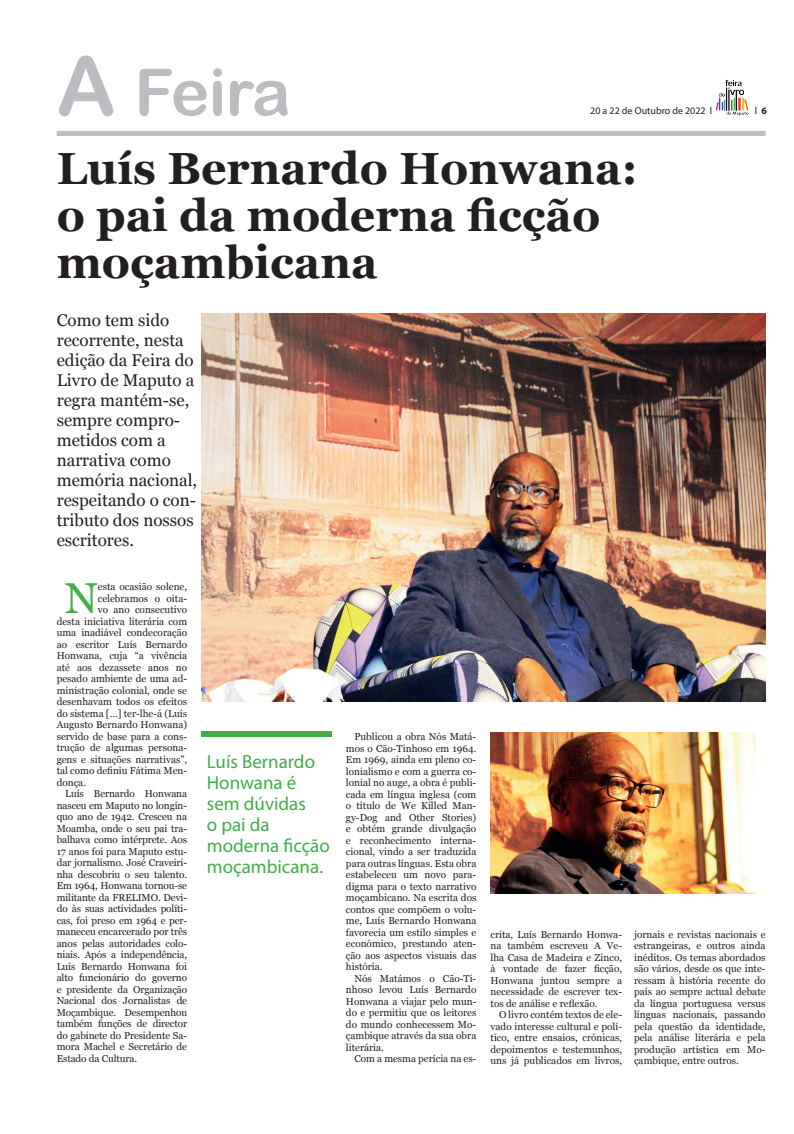
<style>
.page{position:relative;width:794px;height:1134px;background:#fff}
.page>*{position:absolute;margin:0;border:0;box-sizing:border-box;transform-origin:0 0}
.t1{font:65px "Arial Rounded MT Bold";letter-spacing:-.02em;color:#bcbdc0}
.t2{font:700 45px/47px "Georgia";color:#231f20}
.t3{font:43.2px "Georgia";color:#40ae49}
.t4{font:19px/21px "Myriad Pro";color:#40ae49}
.t5{font:17px/20px "Georgia";color:#231f20}
.t6{font:10px/11.5px "Georgia";color:#231f20;text-align:justify}
.t7{font:10px "Myriad Pro";color:#231f20}
.s1{font-size:82px}
.s2{font-weight:700}
</style>
<div class="page">
<div style="left:57px;top:131px;width:708px;height:5px;background:#bcbdc0"></div>
<img style="left:715px;top:80px;width:34px;height:36px">
<img style="left:201px;top:313px;width:564px;height:389px">
<img style="left:490px;top:733px;width:265px;height:160px">
<div style="left:201px;top:731px;width:131px;height:6px;background:#40ae49"></div>
<h1 class="t1" style="left:57px;top:54px;width:235px"><span class="s1">A</span> Feira</h1>
<p class="t7" style="left:590px;top:104px;width:123px">20 a 22 de Outubro de 2022 l</p>
<p class="t7" style="left:754px;top:104px;width:14px">l <span class="s2">6</span></p>
<h2 class="t2" style="left:57px;top:143px;width:583px">Luís Bernardo Honwana: o pai da moderna ficção moçambicana</h2>
<h3 class="t5" style="left:57px;top:310px;width:142px">Como tem sido recorrente, nesta edição da Feira do<br>Livro de Maputo a regra mantém-se, sempre compro&shy;metidos com a narrativa como memória nacional, respeitando o con&shy;tributo dos nossos escritores.</h3>
<h3 class="t3" style="left:65px;top:567px;width:35px">N</h3>
<p class="t6" style="left:98px;top:580px;width:91px">esta ocasião solene,</p>
<p class="t6" style="left:98px;top:592px;width:91px">celebramos o oita-</p>
<p class="t6" style="left:98px;top:603px;width:91px">vo ano consecutivo</p>
<p class="t6" style="left:57px;top:615px;width:132px">desta iniciativa literária com</p>
<p class="t6" style="left:57px;top:626px;width:132px">uma inadiável condecoração</p>
<p class="t6" style="left:57px;top:638px;width:132px">ao escritor Luís Bernardo</p>
<p class="t6" style="left:57px;top:649px;width:132px">Honwana, cuja “a vivência</p>
<p class="t6" style="left:57px;top:661px;width:132px">até aos dezassete anos no</p>
<p class="t6" style="left:57px;top:672px;width:132px">pesado ambiente de uma ad-</p>
<p class="t6" style="left:57px;top:684px;width:132px">ministração colonial, onde se</p>
<p class="t6" style="left:57px;top:695px;width:132px">desenhavam todos os efeitos</p>
<p class="t6" style="left:57px;top:707px;width:132px">do sistema […] ter-lhe-á (Luís</p>
<p class="t6" style="left:57px;top:718px;width:132px">Augusto Bernardo Honwana)</p>
<p class="t6" style="left:57px;top:730px;width:132px">servido de base para a cons-</p>
<p class="t6" style="left:57px;top:741px;width:132px">trução de algumas persona-</p>
<p class="t6" style="left:57px;top:753px;width:132px">gens e situações narrativas”,</p>
<p class="t6" style="left:57px;top:764px;width:132px">tal como definiu Fátima Men-</p>
<p class="t6" style="left:57px;top:776px;width:31px">donça.</p>
<p class="t6" style="left:65px;top:787px;width:123px">Luís Bernardo Honwana</p>
<p class="t6" style="left:57px;top:799px;width:132px">nasceu em Maputo no longín-</p>
<p class="t6" style="left:57px;top:810px;width:132px">quo ano de 1942. Cresceu na</p>
<p class="t6" style="left:57px;top:822px;width:132px">Moamba, onde o seu pai tra-</p>
<p class="t6" style="left:57px;top:833px;width:132px">balhava como intérprete. Aos</p>
<p class="t6" style="left:57px;top:845px;width:132px">17 anos foi para Maputo estu-</p>
<p class="t6" style="left:57px;top:856px;width:132px">dar jornalismo. José Craveiri-</p>
<p class="t6" style="left:57px;top:868px;width:132px">nha descobriu o seu talento.</p>
<p class="t6" style="left:57px;top:879px;width:132px">Em 1964, Honwana tornou-se</p>
<p class="t6" style="left:57px;top:891px;width:132px">militante da FRELIMO. Devi-</p>
<p class="t6" style="left:57px;top:902px;width:132px">do às suas actividades políti-</p>
<p class="t6" style="left:57px;top:914px;width:132px">cas, foi preso em 1964 e per-</p>
<p class="t6" style="left:57px;top:925px;width:132px">maneceu encarcerado por três</p>
<p class="t6" style="left:57px;top:937px;width:132px">anos pelas autoridades colo-</p>
<p class="t6" style="left:57px;top:948px;width:132px">niais. Após a independência,</p>
<p class="t6" style="left:57px;top:960px;width:132px">Luís Bernardo Honwana foi</p>
<p class="t6" style="left:57px;top:971px;width:132px">alto funcionário do governo</p>
<p class="t6" style="left:57px;top:983px;width:132px">e presidente da Organização</p>
<p class="t6" style="left:57px;top:994px;width:132px">Nacional dos Jornalistas de</p>
<p class="t6" style="left:57px;top:1006px;width:132px">Moçambique. Desempenhou</p>
<p class="t6" style="left:57px;top:1017px;width:132px">também funções de director</p>
<p class="t6" style="left:57px;top:1029px;width:132px">do gabinete do Presidente Sa-</p>
<p class="t6" style="left:57px;top:1040px;width:132px">mora Machel e Secretário de</p>
<p class="t6" style="left:57px;top:1052px;width:82px">Estado da Cultura.</p>
<p class="t6" style="left:346px;top:731px;width:132px;text-indent:8px">Publicou a obra Nós Matá&shy;mos o Cão-Tinhoso em 1964.<br>Em 1969, ainda em pleno co&shy;lonialismo e com a guerra co&shy;lonial no auge, a obra é publi&shy;cada em língua inglesa (com o título de We Killed Man&shy;gy-Dog and Other Stories) e obtém grande divulgação e reconhecimento interna&shy;cional, vindo a ser traduzida para outras línguas. Esta obra estabeleceu um novo para&shy;digma para o texto narrativo moçambicano. Na escrita dos contos que compõem o volu&shy;me, Luís Bernardo Honwana favorecia um estilo simples e económico, prestando aten&shy;ção aos aspectos visuais das história.</p>
<p class="t6" style="left:346px;top:972px;width:132px;text-indent:8px">Nós Matámos o Cão-Ti&shy;nhoso levou Luís Bernardo Honwana a viajar pelo mun&shy;do e permitiu que os leitores do mundo conhecessem Mo&shy;çambique através da sua obra literária.</p>
<p class="t6" style="left:354px;top:1053px;width:123px">Com a mesma perícia na es-</p>
<h3 class="t4" style="left:207px;top:751px;width:124px">Luís Bernardo<br>Honwana é sem dúvidas<br>o pai da moderna ficção moçambicana.</h3>
<p class="t6" style="left:490px;top:928px;width:133px">crita, Luís Bernardo Honwa&shy;na também escreveu A Ve&shy;lha Casa de Madeira e Zinco, à vontade de fazer ficção, Honwana juntou sempre a necessidade de escrever tex&shy;tos de análise e reflexão.</p>
<p class="t6" style="left:490px;top:1009px;width:133px;text-indent:8px">O livro contém textos de ele&shy;vado interesse cultural e polí&shy;tico, entre ensaios, crónicas, depoimentos e testemunhos, uns já publicados em livros,</p>
<p class="t6" style="left:634px;top:928px;width:133px">jornais e revistas nacionais e estrangeiras, e outros ainda inéditos. Os temas abordados são vários, desde os que inte&shy;ressam à história recente do país ao sempre actual debate da língua portuguesa versus línguas nacionais, passando pela questão da identidade, pela análise literária e pela produção artística em Mo&shy;çambique, entre outros.</p>
</div>
